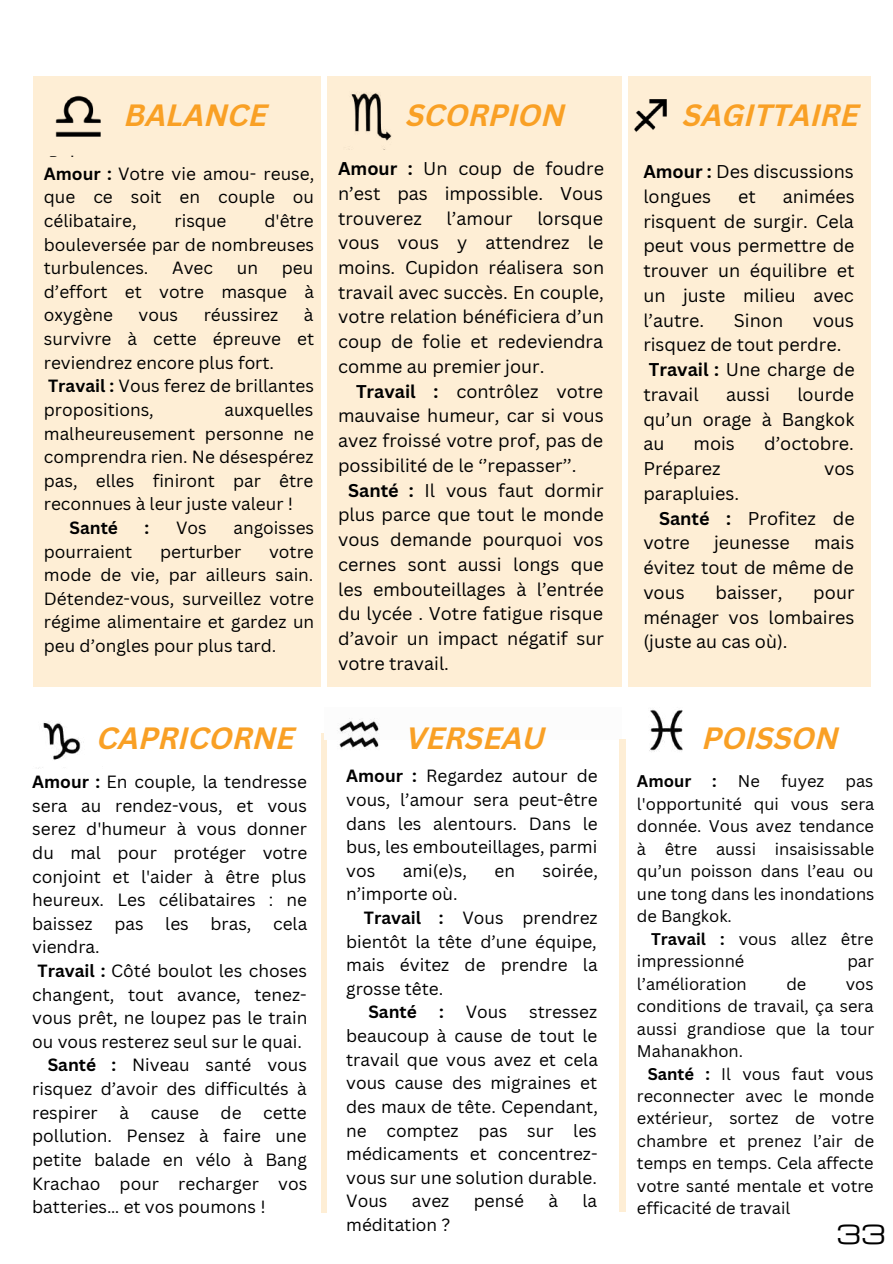
<style>
.page{position:relative;width:893px;height:1264px;background:#fff}
.page>*{position:absolute;margin:0;border:0;box-sizing:border-box;transform-origin:0 0}
.t1{font:italic 700 30px "Canva Sans";color:#f9a025}
.t2{font:25.5px "Michroma";color:#000}
.t3{font:18px/24.8px "Canva Sans";color:#000;text-align:justify}
.t4{font:17.25px/23.5px "Canva Sans";color:#000;text-align:justify}
.t5{font:700 17.25px "Canva Sans";color:#000}
.t6{font:16.5px/22.5px "Canva Sans";color:#000;text-align:justify}
.t7{font:700 16.5px "Canva Sans";color:#000}
.s1{font-weight:700}
</style>
<div class="page">
<div style="left:33px;top:76px;width:837px;height:610px;background:#feeed5"></div>
<div style="left:321px;top:720px;width:6px;height:492px;background:#feeed5"></div>
<div style="left:321px;top:41px;width:6px;height:691px;background:#fff"></div>
<div style="left:622px;top:37px;width:5px;height:682px;background:#fff"></div>
<img style="left:349px;top:92px;width:43px;height:58px">
<img style="left:627px;top:88px;width:40px;height:54px">
<img style="left:39px;top:721px;width:45px;height:47px">
<img style="left:55px;top:95px;width:46px;height:61px">
<img style="left:649px;top:709px;width:34px;height:43px">
<div style="left:324px;top:707px;width:298px;height:32px;background:#fcfcfc"></div>
<img style="left:339px;top:718px;width:40px;height:32px">
<div style="left:619px;top:738px;width:7px;height:473px;background:#feeed5"></div>
<h1 class="t1" style="left:125px;top:103px;width:144px">BALANCE</h1>
<h1 class="t1" style="left:406px;top:103px;width:160px">SCORPION</h1>
<h1 class="t1" style="left:683px;top:103px;width:177px">SAGITTAIRE</h1>
<p class="t4" style="left:44px;top:161px;width:272px"><span class="s1">Amour :</span> Votre vie amou- reuse, que ce soit en couple ou célibataire,</p>
<p class="t4" style="left:44px;top:208px;width:272px;text-indent:220px">d'être bouleversée par de nombreuses turbulences.</p>
<p class="t4" style="left:174px;top:208px;width:53px">risque</p>
<p class="t4" style="left:172px;top:256px;width:42px">Avec</p>
<p class="t4" style="left:237px;top:256px;width:23px">un</p>
<p class="t4" style="left:44px;top:256px;width:271px;text-indent:238px">peu d’effort et votre masque à oxygène</p>
<p class="t4" style="left:44px;top:303px;width:272px;text-align:left;text-indent:260px">à survivre à cette épreuve et reviendrez encore plus fort.<br><span class="s1">Travail :</span> Vous ferez de brillantes propositions,</p>
<p class="t4" style="left:138px;top:303px;width:41px">vous</p>
<p class="t4" style="left:204px;top:303px;width:76px">réussirez</p>
<p class="t4" style="left:44px;top:397px;width:272px;text-indent:180px">auxquelles malheureusement personne ne comprendra rien. Ne désespérez pas, elles finiront par être reconnues à leur juste valeur !</p>
<p class="t5" style="left:69px;top:515px;width:50px">Santé</p>
<p class="t5" style="left:144px;top:515px;width:6px">:</p>
<p class="t4" style="left:176px;top:515px;width:32px">Vos</p>
<p class="t4" style="left:233px;top:515px;width:82px">angoisses</p>
<p class="t4" style="left:44px;top:539px;width:90px">pourraient</p>
<p class="t4" style="left:160px;top:539px;width:83px">perturber</p>
<p class="t4" style="left:44px;top:539px;width:272px;text-indent:225px">votre mode de vie, par ailleurs sain.<br>Détendez-vous, surveillez votre régime alimentaire et gardez un peu d’ongles pour plus tard.</p>
<p class="t3" style="left:338px;top:156px;width:267px"><span class="s1">Amour :</span> Un coup de foudre n’est pas impossible. Vous trouverez</p>
<p class="t3" style="left:338px;top:205px;width:267px;text-indent:199px">lorsque vous vous y attendrez le moins. Cupidon réalisera son travail avec succès. En couple, votre relation bénéficiera d’un coup de folie et redeviendra comme au premier jour.</p>
<p class="t3" style="left:356px;top:378px;width:248px"><span class="s1">Travail :</span> contrôlez votre</p>
<p class="t3" style="left:338px;top:403px;width:267px">mauvaise humeur, car si vous</p>
<p class="t3" style="left:338px;top:428px;width:266px">avez froissé votre prof, pas de</p>
<p class="t3" style="left:338px;top:452px;width:240px">possibilité de le ‘’repasser’’.</p>
<p class="t3" style="left:348px;top:477px;width:257px"><span class="s1">Santé :</span> Il vous faut dormir</p>
<p class="t3" style="left:338px;top:502px;width:267px">plus parce que tout le monde</p>
<p class="t3" style="left:338px;top:527px;width:267px">vous demande pourquoi vos</p>
<p class="t3" style="left:338px;top:551px;width:267px">cernes sont aussi longs que</p>
<p class="t3" style="left:338px;top:576px;width:267px">les embouteillages à l’entrée</p>
<p class="t3" style="left:338px;top:601px;width:266px">du lycée . Votre fatigue risque</p>
<p class="t3" style="left:338px;top:625px;width:267px">d’avoir un impact négatif sur</p>
<p class="t3" style="left:338px;top:650px;width:112px">votre travail.</p>
<p class="t3" style="left:446px;top:205px;width:67px">l’amour</p>
<p class="t3" style="left:643px;top:159px;width:212px"><span class="s1">Amour :</span> Des discussions longues</p>
<p class="t3" style="left:643px;top:183px;width:213px;text-indent:139px">animées risquent de surgir. Cela peut vous permettre de trouver un équilibre et un juste milieu avec l’autre.</p>
<p class="t3" style="left:738px;top:183px;width:19px">et</p>
<p class="t3" style="left:733px;top:307px;width:51px">Sinon</p>
<p class="t3" style="left:812px;top:307px;width:43px">vous</p>
<p class="t3" style="left:643px;top:332px;width:199px">risquez de tout perdre.</p>
<p class="t3" style="left:648px;top:357px;width:207px"><span class="s1">Travail :</span> Une charge de</p>
<p class="t3" style="left:643px;top:381px;width:57px">travail</p>
<p class="t3" style="left:726px;top:381px;width:45px">aussi</p>
<p class="t3" style="left:643px;top:381px;width:212px;text-indent:154px">lourde qu’un orage à Bangkok au</p>
<p class="t3" style="left:693px;top:431px;width:43px">mois</p>
<p class="t3" style="left:764px;top:431px;width:91px">d’octobre.</p>
<p class="t3" style="left:643px;top:455px;width:79px">Préparez</p>
<p class="t3" style="left:824px;top:455px;width:32px">vos</p>
<p class="t3" style="left:643px;top:480px;width:97px">parapluies.</p>
<p class="t3" style="left:659px;top:505px;width:197px"><span class="s1">Santé :</span> Profitez de</p>
<p class="t3" style="left:643px;top:530px;width:48px">votre</p>
<p class="t3" style="left:714px;top:530px;width:77px">jeunesse</p>
<p class="t3" style="left:643px;top:530px;width:212px;text-indent:171px">mais évitez tout de même de vous</p>
<p class="t3" style="left:715px;top:579px;width:68px">baisser,</p>
<p class="t3" style="left:643px;top:579px;width:213px;text-indent:170px">pour ménager vos lombaires (juste au cas où).</p>
<h1 class="t1" style="left:97px;top:725px;width:199px">CAPRICORNE</h1>
<h1 class="t1" style="left:406px;top:725px;width:140px">VERSEAU</h1>
<h1 class="t1" style="left:702px;top:725px;width:138px">POISSON</h1>
<p class="t4" style="left:32px;top:769px;width:276px"><span class="s1">Amour :</span> En couple, la tendresse sera au rendez-vous, et vous serez d'humeur à vous donner du mal pour protéger votre conjoint et l'aider à être plus heureux. Les célibataires : ne baissez</p>
<p class="t4" style="left:114px;top:911px;width:31px">pas</p>
<p class="t4" style="left:165px;top:911px;width:25px">les</p>
<p class="t4" style="left:210px;top:911px;width:42px">bras,</p>
<p class="t4" style="left:273px;top:911px;width:36px">cela</p>
<p class="t4" style="left:32px;top:934px;width:69px">viendra.</p>
<p class="t4" style="left:38px;top:958px;width:271px"><span class="s1">Travail :</span> Côté boulot les choses</p>
<p class="t4" style="left:32px;top:982px;width:276px">changent, tout avance, tenez-</p>
<p class="t4" style="left:32px;top:1005px;width:277px">vous prêt, ne loupez pas le train</p>
<p class="t4" style="left:32px;top:1029px;width:271px">ou vous resterez seul sur le quai.</p>
<p class="t4" style="left:48px;top:1052px;width:261px"><span class="s1">Santé :</span> Niveau santé vous</p>
<p class="t4" style="left:32px;top:1076px;width:276px">risquez d’avoir des difficultés à</p>
<p class="t4" style="left:32px;top:1100px;width:67px">respirer</p>
<p class="t4" style="left:119px;top:1100px;width:11px">à</p>
<p class="t4" style="left:151px;top:1100px;width:50px">cause</p>
<p class="t4" style="left:220px;top:1100px;width:22px">de</p>
<p class="t4" style="left:32px;top:1100px;width:276px;text-indent:231px">cette pollution. Pensez à faire une petite balade en vélo à Bang Krachao pour recharger vos batteries… et vos poumons !</p>
<p class="t4" style="left:346px;top:763px;width:253px"><span class="s1">Amour :</span> Regardez autour de vous, l’amour sera peut-être dans les alentours. Dans le bus, les embouteillages, parmi vos</p>
<p class="t4" style="left:402px;top:858px;width:66px">ami(e)s,</p>
<p class="t4" style="left:494px;top:858px;width:22px">en</p>
<p class="t4" style="left:542px;top:858px;width:57px">soirée,</p>
<p class="t4" style="left:346px;top:881px;width:113px">n’importe où.</p>
<p class="t4" style="left:364px;top:905px;width:235px"><span class="s1">Travail :</span> Vous prendrez</p>
<p class="t4" style="left:346px;top:929px;width:252px">bientôt la tête d’une équipe,</p>
<p class="t4" style="left:346px;top:952px;width:253px">mais évitez de prendre la</p>
<p class="t4" style="left:346px;top:976px;width:99px">grosse tête.</p>
<p class="t5" style="left:368px;top:1000px;width:50px">Santé</p>
<p class="t5" style="left:439px;top:1000px;width:6px">:</p>
<p class="t4" style="left:466px;top:1000px;width:43px">Vous</p>
<p class="t4" style="left:346px;top:1000px;width:253px;text-indent:183px">stressez beaucoup à cause de tout le travail que vous avez et cela vous cause des migraines et des maux de tête. Cependant, ne comptez pas sur les médicaments et concentrez&shy;vous sur une solution durable.<br>Vous</p>
<p class="t4" style="left:412px;top:1188px;width:39px">avez</p>
<p class="t4" style="left:474px;top:1188px;width:52px">pensé</p>
<p class="t4" style="left:548px;top:1188px;width:11px">à</p>
<p class="t4" style="left:582px;top:1188px;width:16px">la</p>
<p class="t4" style="left:346px;top:1212px;width:106px">méditation ?</p>
<p class="t7" style="left:637px;top:769px;width:56px">Amour</p>
<p class="t7" style="left:712px;top:769px;width:6px">:</p>
<p class="t6" style="left:737px;top:769px;width:23px">Ne</p>
<p class="t6" style="left:781px;top:769px;width:44px">fuyez</p>
<p class="t6" style="left:637px;top:769px;width:239px;text-indent:208px">pas l'opportunité qui vous sera donnée. Vous avez tendance à être aussi insaisissable qu’un poisson dans l’eau ou une tong dans les inondations de Bangkok.</p>
<p class="t6" style="left:637px;top:926px;width:238px;text-indent:14px"><span class="s1">Travail :</span> vous allez être impressionné</p>
<p class="t6" style="left:847px;top:949px;width:28px">par</p>
<p class="t6" style="left:637px;top:971px;width:111px">l’amélioration</p>
<p class="t6" style="left:786px;top:971px;width:22px">de</p>
<p class="t6" style="left:637px;top:971px;width:239px;text-indent:209px">vos conditions de travail, ça sera aussi grandiose que la tour Mahanakhon.</p>
<p class="t6" style="left:637px;top:1061px;width:239px;text-indent:11px"><span class="s1">Santé :</span> Il vous faut vous reconnecter avec le monde extérieur, sortez de votre chambre et prenez l’air de temps en temps. Cela affecte votre santé mentale et votre efficacité de travail</p>
<h2 class="t2" style="left:836px;top:1214px;width:51px">33</h2>
</div>
